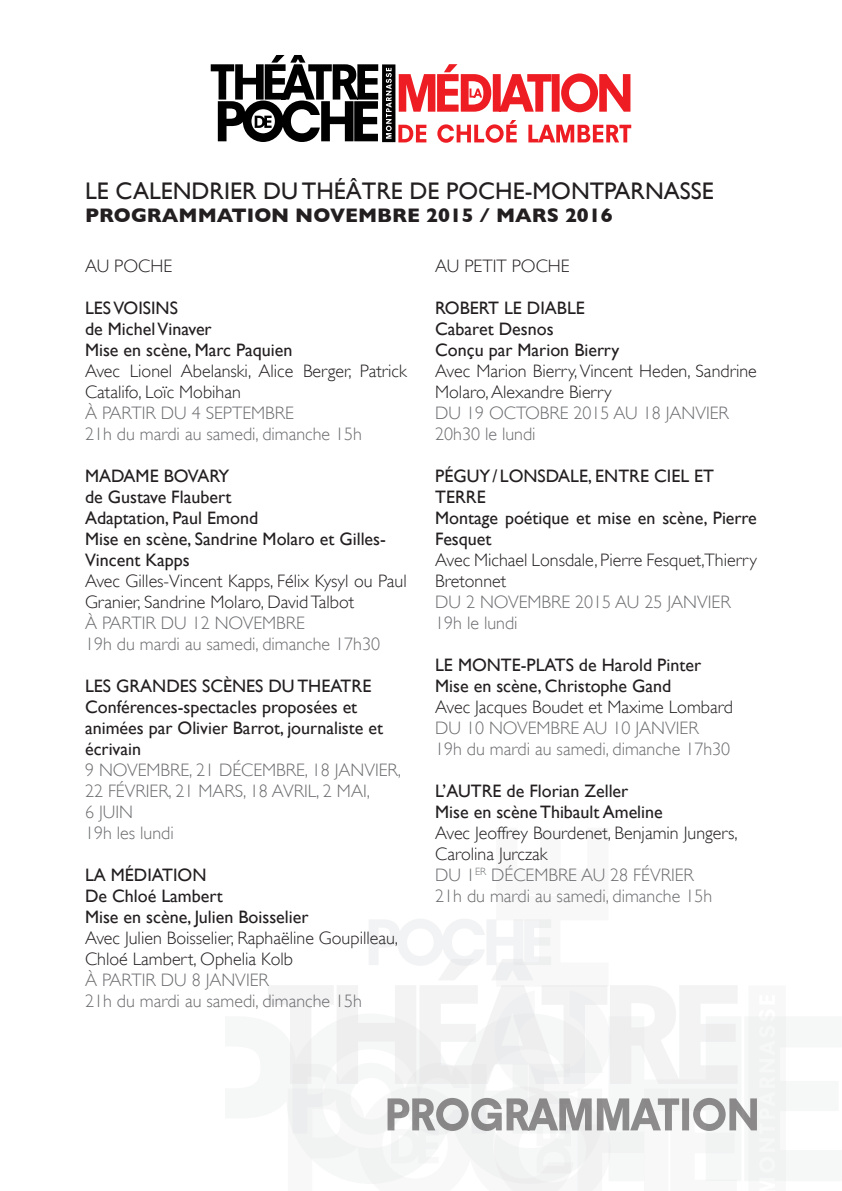
<style>
.page{position:relative;width:842px;height:1191px;background:#fff}
.page>*{position:absolute;margin:0;border:0;box-sizing:border-box;transform-origin:0 0}
.t1{font:24px "Gill Sans";color:#231f20}
.t2{font:700 20px "Gill Sans";color:#231f20}
.t3{font:18px/21px "Gill Sans";color:#231f20}
.t4{font:300 18px/21px "Gill Sans";color:#231f20}
.t5{font:300 18px/21px "Gill Sans";color:#6c6d70}
.s1{color:#6c6d70}
</style>
<div class="page">
<svg style="left:268px;top:966px;width:226px;height:47px"></svg>
<svg style="left:494px;top:966px;width:39px;height:15px"></svg>
<svg style="left:369px;top:919px;width:182px;height:47px"></svg>
<svg style="left:292px;top:985px;width:494px;height:206px"></svg>
<svg style="left:211px;top:55px;width:420px;height:87px"></svg>
<h1 class="t1" style="left:85px;top:177px;width:630px">LE CALENDRIER DU THÉÂTRE DE POCHE-MONTPARNASSE</h1>
<p class="t2" style="left:85px;top:203px;width:94px">PROG RAMMATION</p>
<p class="t2" style="left:295px;top:203px;width:18px">NOV</p>
<p class="t2" style="left:345px;top:203px;width:269px">EM BRE 2015 / MARS 2016</p>
<p class="t4" style="left:85px;top:255px;width:89px">AU POCHE</p>
<p class="t3" style="left:85px;top:297px;width:209px">LES VOISINS<br>de Michel Vinaver<br>Mise en scène, Marc Paquien</p>
<p class="t4" style="left:85px;top:360px;width:323px">Avec Lionel Abelanski, Alice Berger, Patrick<br>Catalifo, Loïc Mobihan</p>
<p class="t5" style="left:85px;top:402px;width:27px">à partir</p>
<p class="t4" style="left:435px;top:255px;width:39px">AU petit</p>
<p class="t4" style="left:512px;top:255px;width:59px">POCHE</p>
<p class="t3" style="left:435px;top:297px;width:186px">ROBERT LE DIABLE<br>Cabaret Desnos<br>Conçu par Marion Bierry</p>
<p class="t4" style="left:435px;top:360px;width:323px">Avec Marion Bierry, Vincent Heden, Sandrine<br>Molaro, Alexandre Bierry</p>
<p class="t5" style="left:435px;top:402px;width:295px">DU 19 OCTOBRE 2015 AU 18 JANVIER<br>20h30 le lundi</p>
<p class="t3" style="left:435px;top:465px;width:323px">PéGUY/ LONSDALE, ENTRE CIEL ET<br>TERRE<br>Montage poétique et mise en scène, Pierre<br>Fesquet</p>
<p class="t4" style="left:435px;top:549px;width:323px">Avec Michael Lonsdale, Pierre Fesquet,Thierry<br>Bretonnet</p>
<p class="t5" style="left:435px;top:591px;width:297px">DU 2 NOVEMBRE 2015 AU 25 JANVIER<br>19h le lundi</p>
<p class="t3" style="left:435px;top:654px;width:267px">LE MONTE-PLATS de Harold Pinter<br>Mise en scène, Christophe Gand</p>
<p class="t4" style="left:435px;top:697px;width:299px">Avec Jacques Boudet et Maxime Lombard</p>
<p class="t5" style="left:435px;top:718px;width:297px">DU 10 NOVEMBRE AU 10 JANVIER<br>19h du mardi au samedi, dimanche 17h30</p>
<p class="t3" style="left:435px;top:780px;width:229px">L’AUTRE de Florian Zeller<br>Mise en scène Thibault Ameline</p>
<p class="t4" style="left:435px;top:823px;width:304px">Avec Jeoffrey Bourdenet, Benjamin Jungers,<br>Carolina Jurczak<br><span class="s1">DU 1</span><sup>ER</sup> <span class="s1">DéCEMBRE AU 28 FÉVRIER<br>21h du mardi au samedi, dimanche 15h</span></p>
<p class="t5" style="left:85px;top:402px;width:279px;text-indent:76px">du 4 septembre<br>21h du mardi au samedi, dimanche 15h</p>
<p class="t3" style="left:85px;top:465px;width:302px">MADAME BOVARY<br>de Gustave Flaubert<br>Adaptation, Paul Emond<br>Mise en scène, Sandrine Molaro et Gilles-<br>Vincent Kapps</p>
<p class="t4" style="left:85px;top:570px;width:323px">Avec Gilles-Vincent Kapps, Félix Kysyl ou Paul<br>Granier, Sandrine Molaro, David Talbot</p>
<p class="t5" style="left:85px;top:612px;width:27px">à partir</p>
<p class="t5" style="left:85px;top:612px;width:297px;text-indent:76px">du 12 novembre<br>19h du mardi au samedi, dimanche 17h30</p>
<p class="t3" style="left:85px;top:675px;width:300px">LES GRANDES SCèNES DU THEATRE<br>Conférences-spectacles proposées et animées par Olivier Barrot, journaliste et écrivain</p>
<p class="t5" style="left:85px;top:759px;width:54px">9 n ovembre</p>
<p class="t5" style="left:189px;top:759px;width:64px">, 21 décembre</p>
<p class="t5" style="left:305px;top:759px;width:40px">, 18 janvier</p>
<p class="t5" style="left:398px;top:759px;width:5px">,</p>
<p class="t5" style="left:85px;top:780px;width:41px">22 Février</p>
<p class="t5" style="left:169px;top:780px;width:42px">, 21 mars</p>
<p class="t5" style="left:243px;top:780px;width:39px">, 18 avril</p>
<p class="t5" style="left:316px;top:780px;width:55px">, 2 Mai,</p>
<p class="t5" style="left:85px;top:801px;width:90px">6 juin<br>19h les lundi</p>
<p class="t3" style="left:85px;top:864px;width:225px">LA Médiation<br>De Chloé Lambert<br>Mise en scène, Julien Boisselier</p>
<p class="t4" style="left:85px;top:927px;width:315px">Avec Julien Boisselier, Raphaëline Goupilleau,<br>Chloé Lambert, Ophelia Kolb</p>
<p class="t5" style="left:85px;top:969px;width:279px">À PARTIR DU 8 JANVIER<br>21h du mardi au samedi, dimanche 15h</p>
</div>
